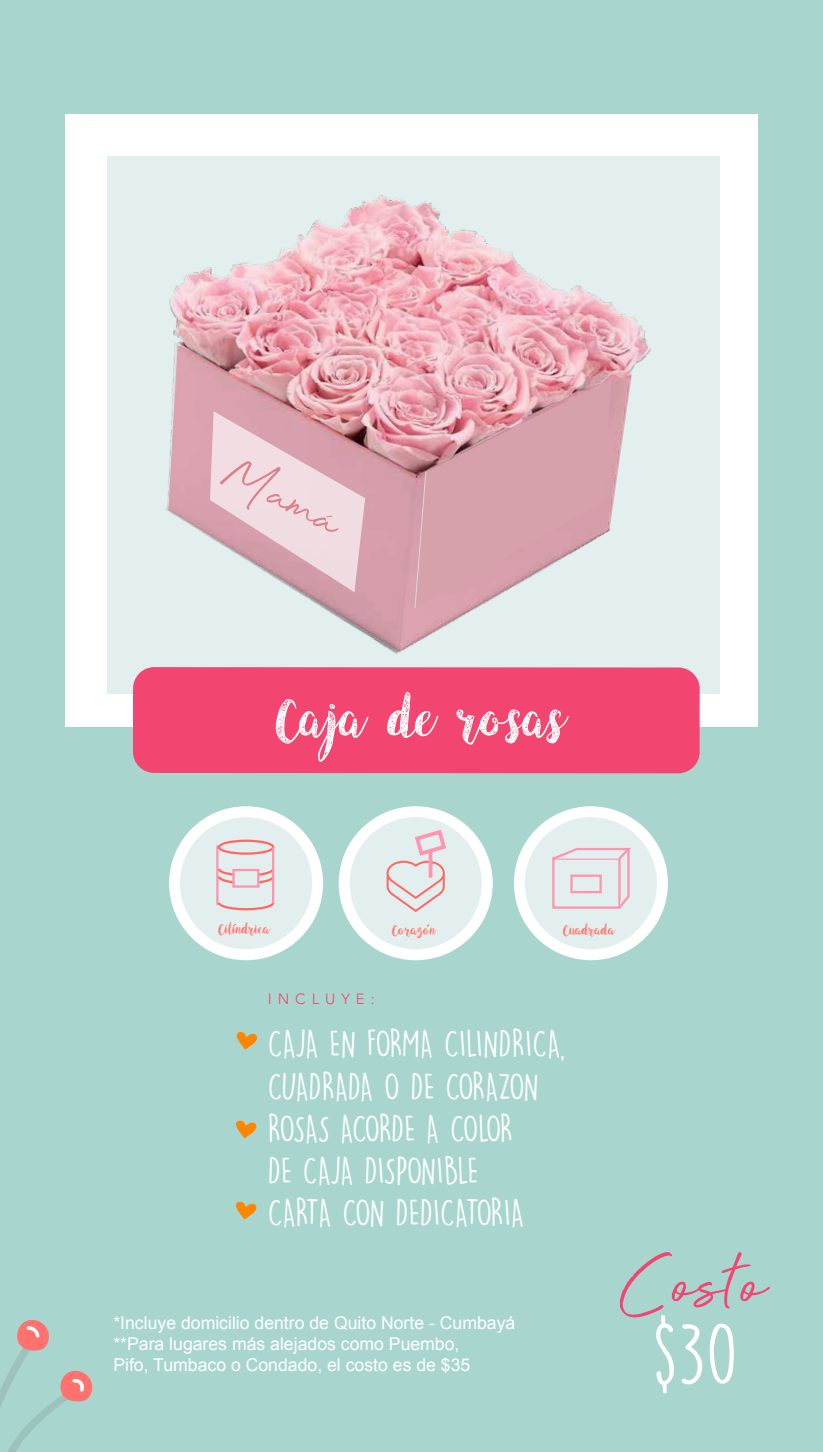
<style>
.page{position:relative;width:823px;height:1452px;background:#fff}
.page>*{position:absolute;margin:0;border:0;box-sizing:border-box;transform-origin:0 0}
.t1{font:94.95px "Beyond Infinity";color:#f24670}
.t2{font:76.5px "DK Lemon Yellow Sun";color:#fff}
.t3{font:65.55px "Beyond Infinity";color:#db7f8b}
.t4{font:56.62px "Angeline Vintage";color:#fff}
.t5{font:35.17px/42.2px "DK Lemon Yellow Sun";letter-spacing:-.025em;color:#fff}
.t6{font:17.62px/21.1px "Arial";color:#fff}
.t7{font:300 14.92px "Avenir";letter-spacing:.4em;color:#f24670}
.t8{font:14.62px "Angeline Vintage";color:#ff726d}
.t9{font:14.62px "Angeline Vintage";letter-spacing:-.02em;color:#ff726d}
</style>
<div class="page">
<div style="left:0;top:0;width:822px;height:1451px;background:#a8d6cf"></div>
<svg style="left:236px;top:1031px;width:21px;height:18px"></svg>
<svg style="left:235px;top:1120px;width:21px;height:18px"></svg>
<svg style="left:235px;top:1201px;width:21px;height:18px"></svg>
<svg style="left:0;top:1320px;width:93px;height:131px"></svg>
<div style="left:65px;top:114px;width:692px;height:612px;background:#fff"></div>
<div style="left:169px;top:806px;width:154px;height:154px;background:#fff;border-radius:50%"></div>
<div style="left:180px;top:817px;width:132px;height:132px;background:#e3efee;border-radius:50%"></div>
<hr style="left:216px;top:845px;width:2px;height:60px;background:#ff93b0">
<div style="left:218px;top:839px;width:56px;height:15px;border:2px solid #ff6861;border-radius:50%"></div>
<svg style="left:218px;top:866px;width:57px;height:19px"></svg>
<svg style="left:218px;top:900px;width:57px;height:11px"></svg>
<hr style="left:272px;top:847px;width:2px;height:56px;background:#ff93b0">
<div style="left:232px;top:868px;width:27px;height:19px;background:#e3efee;border:2px solid #ff93b0"></div>
<div style="left:338px;top:806px;width:154px;height:154px;background:#fff;border-radius:50%"></div>
<div style="left:349px;top:817px;width:132px;height:132px;background:#e3efee;border-radius:50%"></div>
<svg style="left:386px;top:829px;width:60px;height:83px"></svg>
<div style="left:513px;top:806px;width:154px;height:154px;background:#fff;border-radius:50%"></div>
<div style="left:524px;top:817px;width:132px;height:132px;background:#e3efee;border-radius:50%"></div>
<svg style="left:552px;top:847px;width:79px;height:62px"></svg>
<div style="left:570px;top:874px;width:31px;height:19px;background:#e3efee;border:2px solid #ff93b0"></div>
<img style="left:65px;top:156px;width:667px;height:618px">
<svg style="left:168px;top:346px;width:463px;height:305px;background:#ddbdc3"></svg>
<svg style="left:415px;top:379px;width:196px;height:229px;background:#d8a8b1"></svg>
<svg style="left:210px;top:411px;width:155px;height:181px;background:#e2c2c9"></svg>
<div style="left:133px;top:667px;width:566px;height:106px;background:#f24670"></div>
<h3 class="t3" style="left:242px;top:438px;width:126px;rotate:27deg">Mama</h3>
<h3 class="t4" style="left:274px;top:681px;width:289px">Caja de rosas</h3>
<p class="t8" style="left:218px;top:919px;width:53px">Cilindrica</p>
<p class="t8" style="left:392px;top:920px;width:44px">Corazon</p>
<p class="t9" style="left:562px;top:920px;width:53px">Cuadrada</p>
<p class="t7" style="left:268px;top:989px;width:108px">INCLUYE:</p>
<h3 class="t5" style="left:268px;top:1022px;width:299px">CAJA EN FORMA CILINDRICA,<br>CUADRADA O DE CORAZON<br>ROSAS ACORDE A COLOR<br>DE CAJA DISPONIBLE<br>CARTA CON DEDICATORIA</h3>
<p class="t6" style="left:113px;top:1311px;width:403px">*Incluye domicilio dentro de Quito Norte - Cumbayá **Para lugares más alejados como Puembo,<br>Pifo, Tumbaco o Condado, el costo es de $35</p>
<h1 class="t1" style="left:620px;top:1233px;width:147px">Costo</h1>
<h2 class="t2" style="left:652px;top:1307px;width:87px">$30</h2>
</div>
